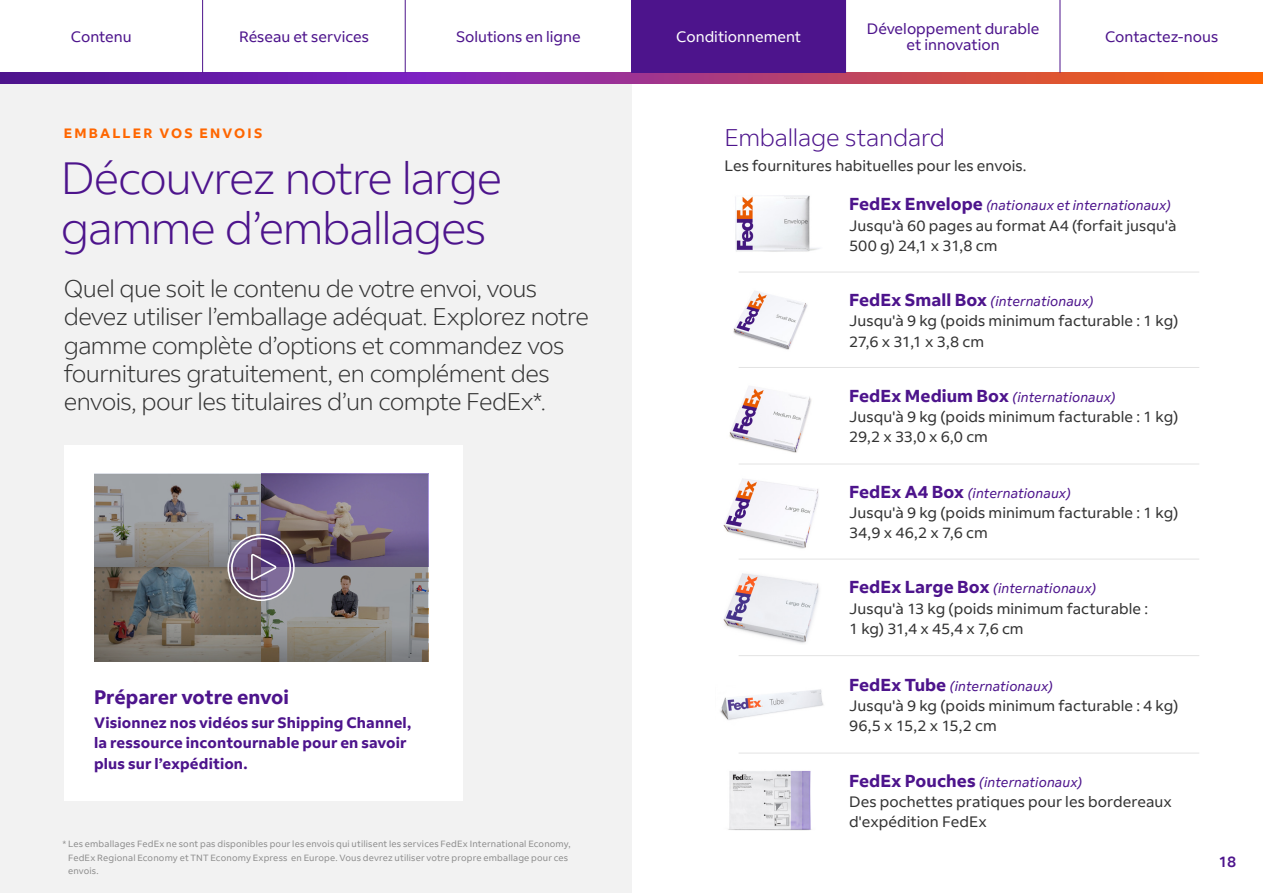
<style>
.page{position:relative;width:1263px;height:893px;background:#fff}
.page>*{position:absolute;margin:0;border:0;box-sizing:border-box;transform-origin:0 0}
.t1{font:300 45px/49.5px "Fed Ex Sans";letter-spacing:-.03em;color:#4d148c}
.t2{font:300 24px/28.5px "Fed Ex Sans";letter-spacing:-.025em;color:#333}
.t3{font:300 24px "Fed Ex Sans";letter-spacing:-.01em;color:#4d148c}
.t4{font:700 19.5px "Fed Ex Sans";color:#4d148c}
.t5{font:15px/20.2px "Fed Ex Sans";letter-spacing:.005em;color:#333}
.t6{font:700 15px/20.2px "Fed Ex Sans";letter-spacing:.01em;color:#4d148c}
.t7{font:15px/16.5px "Fed Ex Sans";color:#4d148c;text-align:center}
.t8{font:15px "Fed Ex Sans";color:#fff}
.t9{font:500 15px "Fed Ex Sans";color:#4d148c}
.t10{font:italic 13.5px "Fed Ex Sans";letter-spacing:.005em;color:#4d148c}
.t11{font:700 13.5px "Fed Ex Sans";letter-spacing:.165em;color:#f60}
.t12{font:9px/13.5px "Fed Ex Sans";letter-spacing:.02em;color:#8e8e8e}
.s1{font-weight:700;font-style:normal;font-size:17.25px}
</style>
<div class="page">
<div style="left:0;top:0;width:631px;height:893px;background:#f2f2f2"></div>
<div style="left:64px;top:445px;width:399px;height:356px;background:#fff"></div>
<img style="left:735px;top:195px;width:85px;height:57px">
<img style="left:733px;top:291px;width:75px;height:59px">
<img style="left:729px;top:386px;width:83px;height:67px">
<img style="left:723px;top:478px;width:96px;height:71px">
<img style="left:723px;top:573px;width:96px;height:71px">
<img style="left:720px;top:689px;width:104px;height:31px">
<img style="left:728px;top:770px;width:84px;height:61px">
<hr style="left:739px;top:272px;width:460px;height:1px;background:#e3e3e3">
<hr style="left:739px;top:367px;width:460px;height:1px;background:#e3e3e3">
<hr style="left:739px;top:464px;width:460px;height:1px;background:#e3e3e3">
<hr style="left:739px;top:559px;width:460px;height:1px;background:#e3e3e3">
<hr style="left:739px;top:655px;width:460px;height:1px;background:#e3e3e3">
<hr style="left:739px;top:753px;width:460px;height:1px;background:#e3e3e3">
<svg style="left:94px;top:474px;width:334px;height:187px;background:#7e797d"></svg>
<svg style="left:227px;top:533px;width:68px;height:69px;background:#83728d"></svg>
<div style="left:0;top:0;width:1263px;height:73px;background:#fff"></div>
<svg style="left:0;top:73px;width:1263px;height:10px;background:#9f3679"></svg>
<hr style="left:202px;top:0;width:1px;height:73px;background:#4d148c">
<hr style="left:405px;top:0;width:1px;height:73px;background:#4d148c">
<hr style="left:1059px;top:0;width:1px;height:73px;background:#4d148c">
<div style="left:631px;top:0;width:215px;height:73px;background:#4d148c"></div>
<p class="t7" style="left:71px;top:28px;width:62px">Contenu</p>
<p class="t7" style="left:239px;top:28px;width:131px">Réseau et services</p>
<p class="t7" style="left:456px;top:28px;width:126px">Solutions en ligne</p>
<p class="t7" style="left:867px;top:20px;width:174px">Développement durable et innovation</p>
<p class="t8" style="left:676px;top:28px;width:126px">Conditionnement</p>
<p class="t7" style="left:1105px;top:28px;width:115px">Contactez-nous</p>
<p class="t11" style="left:64px;top:125px;width:200px">EMBALLER VOS ENVOIS</p>
<h1 class="t1" style="left:61px;top:154px;width:443px">Découvrez notre large gamme d’emballages</h1>
<h2 class="t2" style="left:64px;top:274px;width:527px">Quel que soit le contenu de votre envoi, vous devez utiliser l’emballage adéquat. Explorez notre gamme complète d’options et commandez vos fournitures gratuitement, en complément des envois, pour les titulaires d’un compte FedEx*.</h2>
<h3 class="t4" style="left:94px;top:685px;width:196px">Préparer votre envoi</h3>
<p class="t6" style="left:94px;top:713px;width:319px">Visionnez nos vidéos sur Shipping Channel, la ressource incontournable pour en savoir plus sur l’expédition.</p>
<p class="t12" style="left:68px;top:837px;width:504px;text-indent:-6px">* Les emballages FedEx ne sont pas disponibles pour les envois qui utilisent les services FedEx International Economy,<br>FedEx Regional Economy et TNT Economy Express en Europe. Vous devrez utiliser votre propre emballage pour ces envois.</p>
<h2 class="t3" style="left:724px;top:124px;width:222px">Emballage standard</h2>
<p class="t5" style="left:724px;top:155px;width:304px">Les fournitures habituelles pour les envois.</p>
<p class="t10" style="left:849px;top:198px;width:323px"><span class="s1">FedEx Envelope</span> (nationaux et internationaux)</p>
<p class="t5" style="left:849px;top:215px;width:329px">Jusqu'à 60 pages au format A4 (forfait jusqu'à<br>500 g) 24,1 x 31,8 cm</p>
<p class="t10" style="left:849px;top:294px;width:246px"><span class="s1">FedEx Small Box</span> (internationaux)</p>
<p class="t5" style="left:849px;top:311px;width:331px">Jusqu'à 9 kg (poids minimum facturable : 1 kg)<br>27,6 x 31,1 x 3,8 cm</p>
<p class="t10" style="left:849px;top:389px;width:268px"><span class="s1">FedEx Medium Box</span> (internationaux)</p>
<p class="t5" style="left:849px;top:407px;width:331px">Jusqu'à 9 kg (poids minimum facturable : 1 kg)<br>29,2 x 33,0 x 6,0 cm</p>
<p class="t10" style="left:849px;top:485px;width:223px"><span class="s1">FedEx A4 Box</span> (internationaux)</p>
<p class="t5" style="left:849px;top:503px;width:331px">Jusqu'à 9 kg (poids minimum facturable : 1 kg)<br>34,9 x 46,2 x 7,6 cm</p>
<p class="t10" style="left:849px;top:581px;width:248px"><span class="s1">FedEx Large Box</span> (internationaux)</p>
<p class="t5" style="left:849px;top:598px;width:300px">Jusqu'à 13 kg (poids minimum facturable :<br>1 kg) 31,4 x 45,4 x 7,6 cm</p>
<p class="t10" style="left:849px;top:678px;width:205px"><span class="s1">FedEx Tube</span> (internationaux)</p>
<p class="t5" style="left:849px;top:696px;width:331px">Jusqu'à 9 kg (poids minimum facturable : 4 kg)<br>96,5 x 15,2 x 15,2 cm</p>
<p class="t10" style="left:849px;top:774px;width:234px"><span class="s1">FedEx Pouches</span> (internationaux)</p>
<p class="t5" style="left:849px;top:792px;width:324px">Des pochettes pratiques pour les bordereaux d'expédition FedEx</p>
<p class="t9" style="left:1218px;top:853px;width:19px">18</p>
</div>
